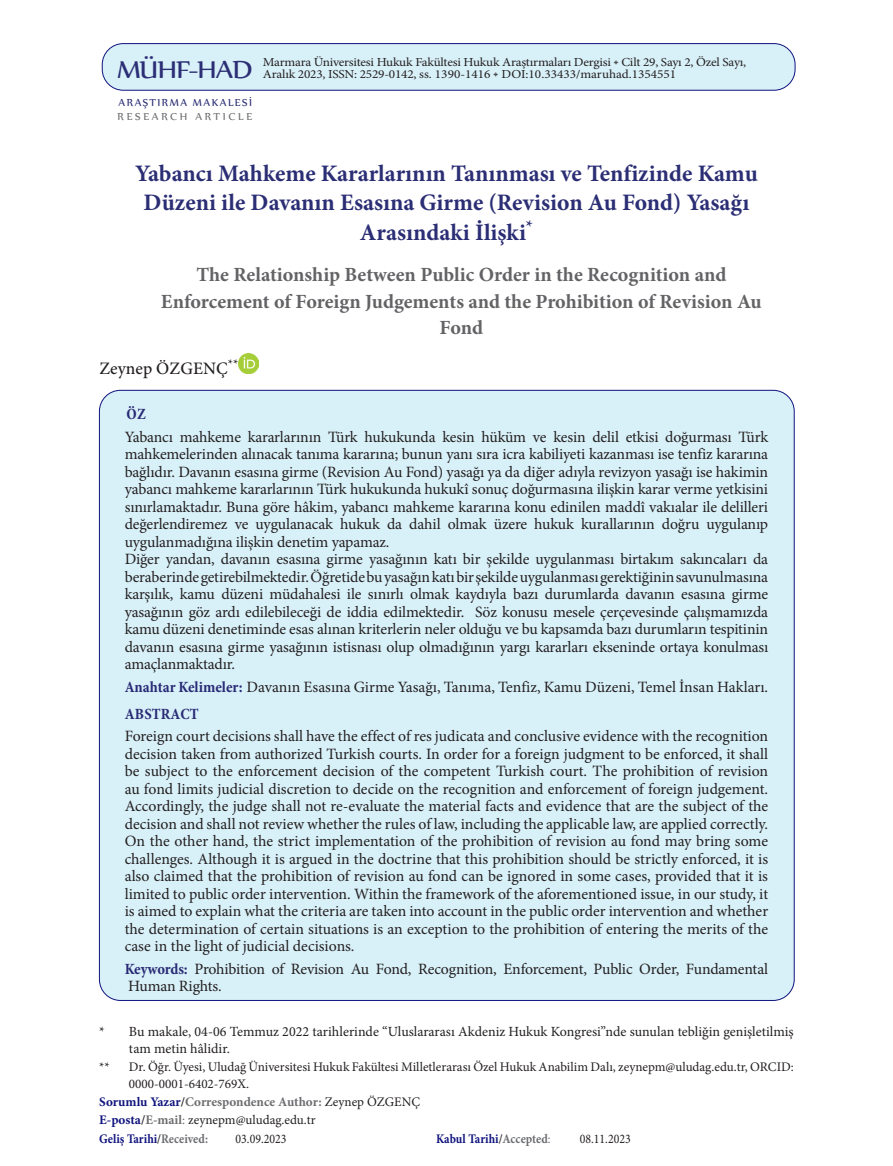
<style>
.page{position:relative;width:893px;height:1166px;background:#fff}
.page>*{position:absolute;margin:0;border:0;box-sizing:border-box;transform-origin:0 0}
.t1{font:29.75px "Nyala";letter-spacing:-.04em;color:#2b2e74;scale:1.08 1}
.t2{font:700 23.62px/29.8px "Minion Pro";color:#2b2e74;text-align:center}
.h1_1{font:700 20.12px/26.2px "Minion Pro";letter-spacing:-.005em;color:#636366;text-align:center}
.author{font:500 17.5px "Minion Pro";letter-spacing:.01em;color:#231f20}
.AbstractTxtTR{font:15.75px/17.5px "Minion Pro";letter-spacing:-.01em;color:#231f20;text-align:justify}
.AbstractH{font:700 condensed 15.75px "Minion Pro";letter-spacing:.01em;color:#292b75}
.footnotes{font:14px/17.5px "Minion Pro";color:#231f20}
.AUHTHOR_DETAY{font:13.12px/17.5px "Minion Pro";color:#231f20}
.authorDetayContact{font:700 13.12px "Minion Pro";color:#6c6d70}
.TabloTxt{font:700 13.12px "Minion Pro";color:#10147e;scale:.9 1}
.authorDetayContact-2{font:13.12px "Minion Pro";color:#231f20}
.TabloTxt-2{font:13.12px "Minion Pro";color:#231f20;scale:.9 1}
.t3{font:12.25px "Minion Pro";letter-spacing:-.015em;color:#231f20;scale:1.08 1}
.t4{font:12.25px "Nyala";letter-spacing:.12em;color:#2b2e74}
.t5{font:12.25px "Nyala";letter-spacing:.22em;color:#6c6d70}
.s1{font-family:"Nyala"}
.s2{font-weight:700;font-stretch:condensed;color:#292b75}
.s3{color:#10147e}
.s4{color:#231f20}
.s5{font-weight:400;color:#231f20}
.s6{font-weight:700;color:#10147e}
.s7{font-weight:700}
.s8{font-weight:700;color:#6c6d70}
.s9{color:#6c6d70}
.s10{font-weight:400;color:#6c6d70}
</style>
<div class="page">
<div style="left:102px;top:44px;width:693px;height:46px;background:#d8f0f8;border-radius:21px"></div>
<div style="left:102px;top:43px;width:694px;height:48px;border:1px solid #10147e;border-radius:21px"></div>
<div style="left:99px;top:390px;width:695px;height:610px;background:#d8f0f8;border-radius:21px"></div>
<img style="left:239px;top:354px;width:19px;height:20px">
<h1 class="t1" style="left:117px;top:51px;width:127px">MÜHF-HAD</h1>
<p class="t4" style="left:118px;top:95px;width:135px">ARAŞTIRMA MAKALESI</p>
<p class="t5" style="left:118px;top:109px;width:136px">RESEARCH ARTICLE</p>
<p class="t3" style="left:263px;top:54px;width:449px">Marmara Üniversitesi Hukuk Fakültesi Hukuk Araştırmaları Dergisi <span class="s1">•</span> Cilt 29, Sayı 2, Özel Sayı,</p>
<p class="t3" style="left:263px;top:66px;width:384px">Aralık 2023, ISSN: 2529-0142, ss. 1390-1416 <span class="s1">•</span> DOI:10.33433/maruhad.1354551</p>
<p class="t2" style="left:135px;top:158px;width:624px">Yabancı Mahkeme Kararlarının Tanınması ve Tenfizinde Kamu<br>Düzeni ile Davanın Esasına Girme (Revision Au Fond) Yasağı<br>Arasındaki İlişki<sup>*</sup></p>
<p class="h1_1" style="left:161px;top:261px;width:602px">The Relationship Between Public Order in the Recognition and<br>Enforcement of Foreign Judgements and the Prohibition of Revision Au<br>Fond</p>
<p class="author" style="left:99px;top:356px;width:141px">Zeynep ÖZGENÇ<sup>**</sup></p>
<p class="AbstractH" style="left:127px;top:403px;width:21px">ÖZ</p>
<p class="AbstractTxtTR" style="left:125px;top:428px;width:645px">Yabancı mahkeme kararlarının Türk hukukunda kesin hüküm ve kesin delil etkisi doğurması Türk mahkemelerinden alınacak tanıma kararına; bunun yanı sıra icra kabiliyeti kazanması ise tenfiz kararına bağlıdır. Davanın esasına girme (Revision Au Fond) yasağı ya da diğer adıyla revizyon yasağı ise hakimin yabancı mahkeme kararlarının Türk hukukunda hukukî sonuç doğurmasına ilişkin karar verme yetkisini sınırlamaktadır. Buna göre hâkim, yabancı mahkeme kararına konu edinilen maddî vakıalar ile delilleri değerlendiremez ve uygulanacak hukuk da dahil olmak üzere hukuk kurallarının doğru uygulanıp uygulanmadığına ilişkin denetim yapamaz.</p>
<p class="AbstractTxtTR" style="left:125px;top:550px;width:645px">Diğer yandan, davanın esasına girme yasağının katı bir şekilde uygulanması birtakım sakıncaları da beraberinde getirebilmektedir. Öğretide bu yasağın katı bir şekilde uygulanması gerektiğinin savunulmasına karşılık, kamu düzeni müdahalesi ile sınırlı olmak kaydıyla bazı durumlarda davanın esasına girme yasağının göz ardı edilebileceği de iddia edilmektedir. Söz konusu mesele çerçevesinde çalışmamızda kamu düzeni denetiminde esas alınan kriterlerin neler olduğu ve bu kapsamda bazı durumların tespitinin davanın esasına girme yasağının istisnası olup olmadığının yargı kararları ekseninde ortaya konulması amaçlanmaktadır.</p>
<p class="AbstractTxtTR" style="left:125px;top:678px;width:645px"><span class="s2">Anahtar Kelimeler:</span> Davanın Esasına Girme Yasağı, Tanıma, Tenfiz, Kamu Düzeni, Temel İnsan Hakları.</p>
<p class="AbstractH" style="left:125px;top:703px;width:75px">ABSTRACT</p>
<p class="AbstractTxtTR" style="left:125px;top:728px;width:645px">Foreign court decisions shall have the effect of res judicata and conclusive evidence with the recognition decision taken from authorized Turkish courts. In order for a foreign judgment to be enforced, it shall be subject to the enforcement decision of the competent Turkish court. The prohibition of revision au fond limits judicial discretion to decide on the recognition and enforcement of foreign judgement.<br>Accordingly, the judge shall not re-evaluate the material facts and evidence that are the subject of the decision and shall not review whether the rules of law, including the applicable law, are applied correctly.</p>
<p class="AbstractTxtTR" style="left:125px;top:833px;width:645px">On the other hand, the strict implementation of the prohibition of revision au fond may bring some challenges. Although it is argued in the doctrine that this prohibition should be strictly enforced, it is also claimed that the prohibition of revision au fond can be ignored in some cases, provided that it is limited to public order intervention. Within the framework of the aforementioned issue, in our study, it is aimed to explain what the criteria are taken into account in the public order intervention and whether the determination of certain situations is an exception to the prohibition of entering the merits of the case in the light of judicial decisions.</p>
<p class="AbstractTxtTR" style="left:125px;top:960px;width:645px"><span class="s2">Keywords:</span> Prohibition of Revision Au Fond, Recognition, Enforcement, Public Order, Fundamental<br>Human Rights.</p>
<p class="footnotes" style="left:129px;top:1022px;width:666px;text-indent:-30px">* Bu makale, 04-06 Temmuz 2022 tarihlerinde “Uluslararası Akdeniz Hukuk Kongresi”nde sunulan tebliğin genişletilmiş tam metin hâlidir.</p>
<p class="AUHTHOR_DETAY" style="left:99px;top:1058px;width:12px">**</p>
<p class="AUHTHOR_DETAY" style="left:129px;top:1058px;width:666px">Dr. Öğr. Üyesi, Uludağ Üniversitesi Hukuk Fakültesi Milletlerarası Özel Hukuk Anabilim Dalı, zeynepm@uludag.edu.tr, ORCID:<br>0000-0001-6402-769X.</p>
<p class="authorDetayContact" style="left:99px;top:1092px;width:322px"><span class="s3">Sorumlu Yazar</span><span class="s4">/</span>Correspondence Author: <span class="s5">Zeynep ÖZGENÇ</span></p>
<p class="authorDetayContact-2" style="left:99px;top:1111px;width:218px"><span class="s6">E-posta</span><span class="s7">/</span><span class="s8">E-mail</span><span class="s9">:</span> zeynepm@uludag.edu.tr</p>
<p class="TabloTxt" style="left:99px;top:1129px;width:122px">Geliş Tarihi<span class="s4">/</span><span class="s9">Received:</span></p>
<p class="TabloTxt-2" style="left:236px;top:1130px;width:58px">03.09.2023</p>
<p class="TabloTxt" style="left:436px;top:1129px;width:129px">Kabul Tarihi<span class="s4">/</span><span class="s9">Accepted</span><span class="s10">:</span></p>
<p class="TabloTxt-2" style="left:580px;top:1130px;width:58px">08.11.2023</p>
</div>
